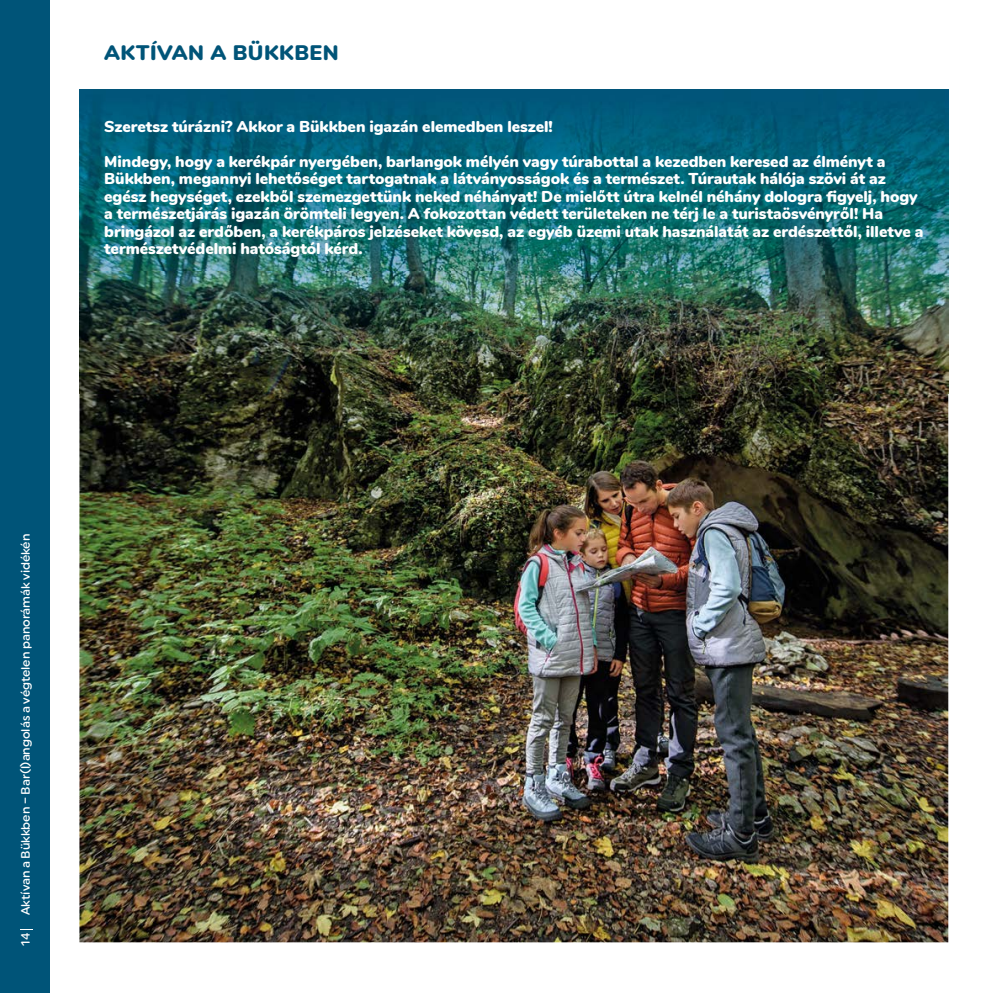
<style>
.page{position:relative;width:993px;height:993px;background:#fff}
.page>*{position:absolute;margin:0;border:0;box-sizing:border-box;transform-origin:0 0}
.t1{font:900 21px "Nunito";letter-spacing:.02em;color:#005478}
.t2{font:900 15.75px/17.5px "Nunito";letter-spacing:-.005em;color:#fff}
.t3{font:500 12.25px "Uniform Rnd";letter-spacing:-.005em;color:#fff}
</style>
<div class="page">
<div style="left:0;top:0;width:50px;height:992px;background:#005478"></div>
<img style="left:79px;top:393px;width:868px;height:549px">
<img style="left:79px;top:89px;width:868px;height:304px">
<h1 class="t1" style="left:104px;top:37px;width:236px">AKTÍVAN A BÜKKBEN</h1>
<p class="t2" style="left:104px;top:116px;width:450px">Szeretsz túrázni? Akkor a Bükkben igazán elemedben leszel!</p>
<p class="t2" style="left:104px;top:151px;width:820px">Mindegy, hogy a kerékpár nyergében, barlangok mélyén vagy túrabottal a kezedben keresed az élményt a Bükkben, megannyi lehetőséget tartogatnak a látványosságok és a természet. Túrautak hálója szövi át az egész hegységet, ezekből szemezgettünk neked néhányat! De mielőtt útra kelnél néhány dologra figyelj, hogy a természetjárás igazán örömteli legyen. A fokozottan védett területeken ne térj le a turistaösvényről! Ha bringázol az erdőben, a kerékpáros jelzéseket kövesd, az egyéb üzemi utak használatát az erdészettől, illetve a természetvédelmi hatóságtól kérd.</p>
<p class="t3" style="left:18px;top:914px;width:383px;rotate:-90deg">Aktívan a Bükkben – Bar(l)angolás a végtelen panorámák vidékén</p>
<p class="t3" style="left:18px;top:945px;width:15px;rotate:-90deg">14</p>
</div>
